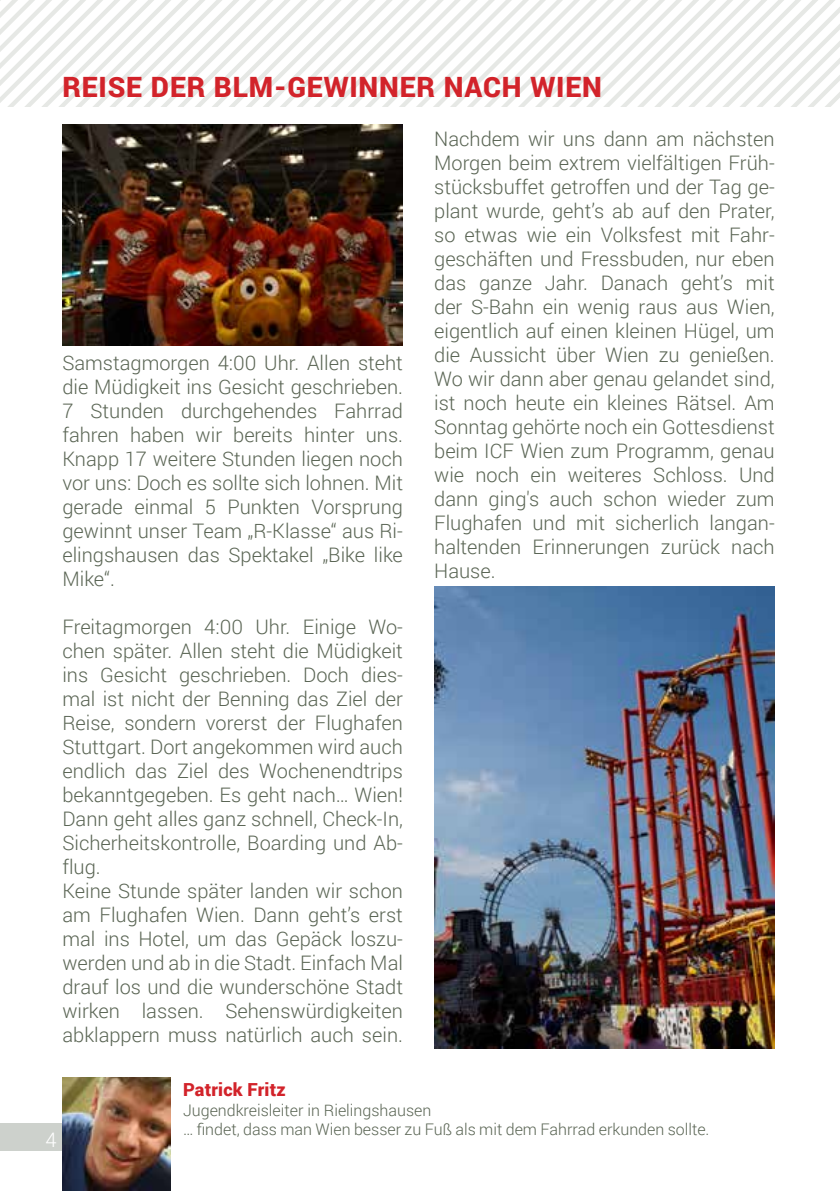
<style>
.page{position:relative;width:840px;height:1191px;background:#fff}
.page>*{position:absolute;margin:0;border:0;box-sizing:border-box;transform-origin:0 0}
.t1{font:900 28px "Roboto";letter-spacing:.03em;color:#d2232a}
.t2{font:300 20px/24px "Roboto";color:#5a6554}
.t3{font:300 20px "Roboto";color:#fff}
.t4{font:900 18px "Roboto";letter-spacing:.01em;color:#d2232a}
.t5{font:300 16px/19.2px "Roboto";color:#5a6554}
</style>
<div class="page">
<div style="left:0;top:1123px;width:62px;height:27px;background:#cdd1cc"></div>
<svg style="left:447px;top:0;width:392px;height:107px"></svg>
<img style="left:62px;top:125px;width:341px;height:221px">
<img style="left:434px;top:586px;width:340px;height:462px">
<img style="left:62px;top:1077px;width:108px;height:114px">
<h1 class="t1" style="left:62px;top:68px;width:540px">REISE DER BLM-GEWINNER NACH WIEN</h1>
<p class="t2" style="left:62px;top:350px;width:342px">Samstagmorgen 4:00 Uhr. Allen steht die Müdigkeit ins Gesicht geschrieben.<br>7 Stunden durchgehendes Fahrrad fahren haben wir bereits hinter uns.<br>Knapp 17 weitere Stunden liegen noch vor uns: Doch es sollte sich lohnen. Mit gerade einmal 5 Punkten Vorsprung gewinnt unser Team „R-Klasse“ aus Ri&shy;elingshausen das Spektakel „Bike like Mike“.</p>
<p class="t2" style="left:62px;top:614px;width:342px">Freitagmorgen 4:00 Uhr. Einige Wo&shy;chen später. Allen steht die Müdigkeit ins Gesicht geschrieben. Doch dies&shy;mal ist nicht der Benning das Ziel der Reise, sondern vorerst der Flughafen Stuttgart. Dort angekommen wird auch endlich das Ziel des Wochenendtrips bekanntgegeben. Es geht nach… Wien!<br>Dann geht alles ganz schnell, Check-In, Sicherheitskontrolle, Boarding und Ab&shy;flug.<br>Keine Stunde später landen wir schon am Flughafen Wien. Dann geht’s erst mal ins Hotel, um das Gepäck loszu&shy;werden und ab in die Stadt. Einfach Mal drauf los und die wunderschöne Stadt wirken lassen.</p>
<p class="t2" style="left:62px;top:998px;width:342px;text-align:right">Sehenswürdigkeiten<br>abklappern muss natürlich auch sein.</p>
<p class="t2" style="left:434px;top:126px;width:342px">Nachdem wir uns dann am nächsten Morgen beim extrem vielfältigen Früh&shy;stücksbuffet getroffen und der Tag ge&shy;plant wurde, geht’s ab auf den Prater, so etwas wie ein Volksfest mit Fahr&shy;geschäften und Fressbuden, nur eben das ganze Jahr. Danach geht’s mit der S-Bahn ein wenig raus aus Wien, eigentlich auf einen kleinen Hügel, um die Aussicht über Wien zu genießen.<br>Wo wir dann aber genau gelandet sind, ist noch heute ein kleines Rätsel. Am Sonntag gehörte noch ein Gottesdienst beim ICF Wien zum Programm, genau wie noch ein weiteres Schloss. Und dann ging's auch schon wieder zum Flughafen und mit sicherlich langan&shy;haltenden Erinnerungen zurück nach Hause.</p>
<p class="t3" style="left:46px;top:1126px;width:13px">4</p>
<p class="t4" style="left:183px;top:1077px;width:104px">Patrick Fritz</p>
<p class="t5" style="left:183px;top:1099px;width:527px">Jugendkreisleiter in Rielingshausen<br>… findet, dass man Wien besser zu Fuß als mit dem Fahrrad erkunden sollte.</p>
</div>
